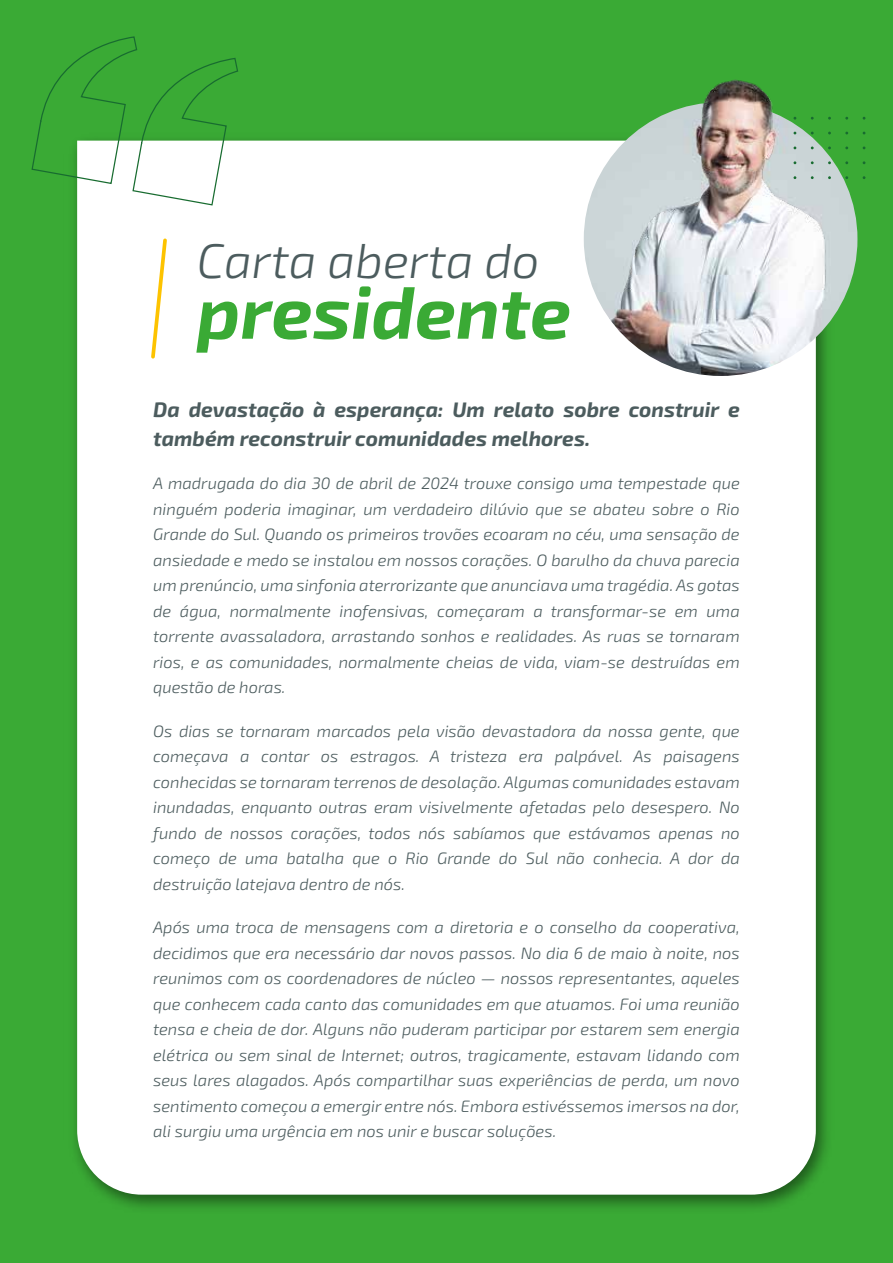
<style>
.page{position:relative;width:893px;height:1263px;background:#3aaa35}
.page>*{position:absolute;margin:0;border:0;box-sizing:border-box;transform-origin:0 0}
.t1{font:italic 700 73.5px "Exo 2.0";color:#3aaa35}
.t2{font:italic 300 48.6px "Exo 2.0";color:#4c5c5e}
.t3{font:italic 700 21px/28.5px "Exo 2.0";color:#4c5c5e}
.t4{font:italic 300 16.5px/25.5px "Exo 2.0";color:#4c5c5e;text-align:justify}
</style>
<div class="page">
<img style="left:74px;top:139px;width:764px;height:1069px">
<div style="left:77px;top:141px;width:739px;height:1054px;background:#fff"></div>
<svg style="left:149px;top:236px;width:20px;height:125px;background:#fef4d1"></svg>
<svg style="left:31px;top:36px;width:208px;height:170px"></svg>
<img style="left:584px;top:102px;width:273px;height:274px;border-radius:137px">
<img style="left:584px;top:79px;width:281px;height:210px">
<h2 class="t2" style="left:197px;top:233px;width:344px">Carta aberta do</h2>
<h1 class="t1" style="left:197px;top:269px;width:376px">presidente</h1>
<p class="t3" style="left:153px;top:396px;width:588px">Da devastação à esperança: Um relato sobre construir e também reconstruir comunidades melhores.</p>
<p class="t4" style="left:153px;top:471px;width:588px">A madrugada do dia 30 de abril de 2024 trouxe consigo uma tempestade que ninguém poderia imaginar, um verdadeiro dilúvio que se abateu sobre o Rio Grande do Sul. Quando os primeiros trovões ecoaram no céu, uma sensação de ansiedade e medo se instalou em nossos corações. O barulho da chuva parecia um prenúncio, uma sinfonia aterrorizante que anunciava uma tragédia. As gotas de água, normalmente inofensivas, começaram a transformar-se em uma torrente avassaladora, arrastando sonhos e realidades. As ruas se tornaram rios, e as comunidades, normalmente cheias de vida, viam-se destruídas em questão de horas.</p>
<p class="t4" style="left:153px;top:719px;width:588px">Os dias se tornaram marcados pela visão devastadora da nossa gente, que começava a contar os estragos. A tristeza era palpável. As paisagens conhecidas se tornaram terrenos de desolação. Algumas comunidades estavam inundadas, enquanto outras eram visivelmente afetadas pelo desespero. No fundo de nossos corações, todos nós sabíamos que estávamos apenas no começo de uma batalha que o Rio Grande do Sul não conhecia. A dor da destruição latejava dentro de nós.</p>
<p class="t4" style="left:153px;top:915px;width:588px">Após uma troca de mensagens com a diretoria e o conselho da cooperativa, decidimos que era necessário dar novos passos. No dia 6 de maio à noite, nos reunimos com os coordenadores de núcleo — nossos representantes, aqueles que conhecem cada canto das comunidades em que atuamos. Foi uma reunião tensa e cheia de dor. Alguns não puderam participar por estarem sem energia elétrica ou sem sinal de Internet; outros, tragicamente, estavam lidando com seus lares alagados. Após compartilhar suas experiências de perda, um novo sentimento começou a emergir entre nós. Embora estivéssemos imersos na dor, ali surgiu uma urgência em nos unir e buscar soluções.</p>
</div>
